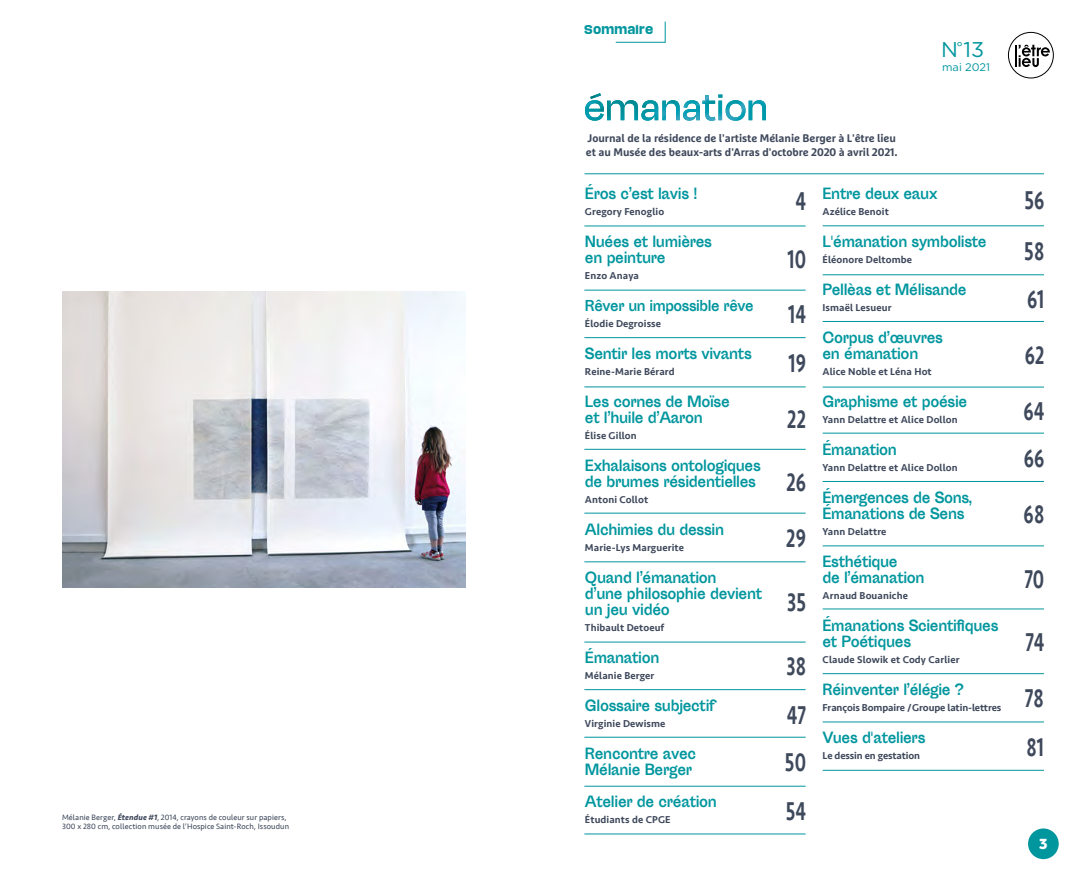
<style>
.page{position:relative;width:1078px;height:879px;background:#fff}
.page>*{position:absolute;margin:0;border:0;box-sizing:border-box;transform-origin:0 0}
.t1{font:500 26.5px/56.5px "Seravek";letter-spacing:.01em;color:#3f495c;scale:.7 1}
.t2{font:21.3px "Gotham HTF";color:#00969e}
.t3{font:700 14.9px/16px "Sporting Grotesque";letter-spacing:-.03em;color:#00969e;scale:.75 1}
.t4{font:900 14.5px "Filson Pro";color:#fff;scale:.9 1}
.t5{font:700 14.4px "Sporting Grotesque";letter-spacing:-.04em;color:#00969e;scale:.75 1}
.t6{font:700 11px/14px "Marselis Pro";letter-spacing:-.005em;color:#3f495c}
.t7{font:700 11px "Media Sans Web";letter-spacing:.08em;color:#00969e}
.t8{font:11px "Gotham HTF";color:#00969e}
.t9{font:500 10.3px "Seravek";letter-spacing:.01em;color:#3f495c}
.t10{font:500 10.3px "Seravek";letter-spacing:-.01em;color:#3f495c}
.t11{font:8px/9px "Seravek";letter-spacing:.01em;color:#3f495c}
.s1{font-weight:700;font-style:italic}
</style>
<div class="page">
<div style="left:1007px;top:32px;width:46px;height:46px;border:1px solid #000;border-radius:50%"></div>
<hr style="left:1014px;top:45px;width:2px;height:22px;background:#000">
<svg style="left:1018px;top:45px;width:31px;height:22px"></svg>
<svg style="left:615px;top:21px;width:50px;height:22px"></svg>
<img style="left:585px;top:93px;width:180px;height:28px">
<hr style="left:584px;top:290px;width:221px;height:1px;background:#00969e">
<hr style="left:584px;top:337px;width:221px;height:1px;background:#00969e">
<hr style="left:584px;top:387px;width:221px;height:1px;background:#00969e">
<hr style="left:584px;top:449px;width:221px;height:1px;background:#00969e">
<hr style="left:584px;top:513px;width:221px;height:1px;background:#00969e">
<hr style="left:584px;top:561px;width:221px;height:1px;background:#00969e">
<hr style="left:584px;top:642px;width:221px;height:1px;background:#00969e">
<hr style="left:584px;top:689px;width:221px;height:1px;background:#00969e">
<hr style="left:584px;top:737px;width:221px;height:1px;background:#00969e">
<hr style="left:584px;top:786px;width:221px;height:1px;background:#00969e">
<hr style="left:584px;top:833px;width:221px;height:1px;background:#00969e">
<hr style="left:584px;top:226px;width:221px;height:1px;background:#00969e">
<hr style="left:584px;top:173px;width:459px;height:1px;background:#00969e">
<hr style="left:822px;top:225px;width:221px;height:1px;background:#00969e">
<hr style="left:822px;top:274px;width:221px;height:1px;background:#00969e">
<hr style="left:822px;top:321px;width:221px;height:1px;background:#00969e">
<hr style="left:822px;top:387px;width:221px;height:1px;background:#00969e">
<hr style="left:822px;top:433px;width:221px;height:1px;background:#00969e">
<hr style="left:822px;top:481px;width:221px;height:1px;background:#00969e">
<hr style="left:822px;top:545px;width:221px;height:1px;background:#00969e">
<hr style="left:822px;top:609px;width:221px;height:1px;background:#00969e">
<hr style="left:822px;top:673px;width:221px;height:1px;background:#00969e">
<hr style="left:822px;top:722px;width:221px;height:1px;background:#00969e">
<hr style="left:822px;top:770px;width:221px;height:1px;background:#00969e">
<div style="left:1027px;top:828px;width:31px;height:31px;background:#00969e;border-radius:50%"></div>
<img style="left:62px;top:291px;width:403px;height:297px">
<p class="t11" style="left:62px;top:813px;width:228px">Mélanie Berger, <span class="s1">Étendue #1</span>, 2014, crayons de couleur sur papiers,<br>300 x 280 cm, collection musée de l’Hospice Saint-Roch, Issoudun</p>
<p class="t7" style="left:584px;top:23px;width:70px">SOMMAIRE</p>
<h2 class="t2" style="left:941px;top:38px;width:44px">N<sup>°</sup>13</h2>
<p class="t8" style="left:941px;top:61px;width:49px">mai 2021</p>
<p class="t6" style="left:586px;top:131px;width:313px">Journal de la résidence de l'artiste Mélanie Berger à L'être lieu et au Musée des beaux-arts d'Arras d'octobre 2020 à avril 2021.</p>
<p class="t3" style="left:585px;top:186px;width:151px">Éros c’est lavis !</p>
<p class="t9" style="left:585px;top:205px;width:81px">Gregory Fenoglio</p>
<p class="t3" style="left:585px;top:234px;width:171px">Nuées et lumières en peinture</p>
<p class="t9" style="left:585px;top:269px;width:55px">Enzo Anaya</p>
<p class="t5" style="left:585px;top:298px;width:226px">Rêver un impossible rêve</p>
<p class="t9" style="left:585px;top:317px;width:78px">Élodie Degroisse</p>
<p class="t3" style="left:585px;top:346px;width:224px">Sentir les morts vivants</p>
<p class="t9" style="left:585px;top:365px;width:91px">Reine-Marie Bérard</p>
<p class="t3" style="left:585px;top:394px;width:195px">Les cornes de Moïse et l’huile d’Aaron</p>
<p class="t9" style="left:585px;top:429px;width:53px">Élise Gillon</p>
<p class="t3" style="left:585px;top:458px;width:236px">Exhalaisons ontologiques de brumes résidentielles</p>
<p class="t9" style="left:585px;top:493px;width:65px">Antoni Collot</p>
<p class="t3" style="left:585px;top:522px;width:187px">Alchimies du dessin</p>
<p class="t9" style="left:585px;top:541px;width:100px">Marie-Lys Marguerite</p>
<p class="t3" style="left:585px;top:570px;width:238px">Quand l’émanation<br>d’une philosophie devient un jeu vidéo</p>
<p class="t9" style="left:585px;top:621px;width:81px">Thibault Detoeuf</p>
<p class="t3" style="left:585px;top:650px;width:101px">Émanation</p>
<p class="t9" style="left:585px;top:669px;width:71px">Mélanie Berger</p>
<p class="t3" style="left:585px;top:698px;width:175px">Glossaire subjectif</p>
<p class="t9" style="left:585px;top:717px;width:82px">Virginie Dewisme</p>
<p class="t3" style="left:585px;top:746px;width:150px">Rencontre avec<br>Mélanie Berger</p>
<p class="t3" style="left:585px;top:794px;width:177px">Atelier de création</p>
<p class="t9" style="left:585px;top:813px;width:87px">Étudiants de CPGE</p>
<h1 class="t1" style="left:787px;top:173px;width:28px;text-align:center">4<br>10<br>14</h1>
<h1 class="t1" style="left:787px;top:335px;width:28px;line-height:55.8px">19<br>22</h1>
<h1 class="t1" style="left:786px;top:454px;width:30px">26<br>29</h1>
<h1 class="t1" style="left:787px;top:574px;width:28px">35</h1>
<h1 class="t1" style="left:784px;top:642px;width:32px;line-height:48.1px;text-align:justify">38<br>47<br>50<br>54</h1>
<p class="t3" style="left:822px;top:186px;width:155px">Entre deux eaux</p>
<p class="t9" style="left:822px;top:205px;width:68px">Azélice Benoit</p>
<p class="t3" style="left:822px;top:234px;width:220px">L'émanation symboliste</p>
<p class="t9" style="left:822px;top:253px;width:91px">Éléonore Deltombe</p>
<p class="t3" style="left:822px;top:282px;width:194px">Pellèas et Mélisande</p>
<p class="t9" style="left:822px;top:301px;width:71px">Ismaël Lesueur</p>
<p class="t3" style="left:822px;top:330px;width:162px">Corpus d’œuvres en émanation</p>
<p class="t9" style="left:822px;top:365px;width:111px">Alice Noble et Léna Hot</p>
<p class="t3" style="left:822px;top:394px;width:194px">Graphisme et poésie</p>
<p class="t9" style="left:822px;top:413px;width:137px">Yann Delattre et Alice Dollon</p>
<p class="t3" style="left:822px;top:442px;width:101px">Émanation</p>
<p class="t9" style="left:822px;top:461px;width:137px">Yann Delattre et Alice Dollon</p>
<p class="t3" style="left:822px;top:490px;width:201px">Émergences de Sons,<br>Émanations de Sens</p>
<p class="t9" style="left:822px;top:525px;width:65px">Yann Delattre</p>
<p class="t3" style="left:822px;top:554px;width:138px">Esthétique<br>de l’émanation</p>
<p class="t9" style="left:822px;top:589px;width:87px">Arnaud Bouaniche</p>
<p class="t3" style="left:822px;top:618px;width:236px">Émanations Scientifiques et Poétiques</p>
<p class="t9" style="left:822px;top:653px;width:138px">Claude Slowik et Cody Carlier</p>
<p class="t3" style="left:822px;top:682px;width:190px">Réinventer l’élégie ?</p>
<p class="t10" style="left:822px;top:701px;width:180px">François Bompaire /Groupe latin-lettres</p>
<p class="t3" style="left:822px;top:730px;width:139px">Vues d'ateliers</p>
<p class="t10" style="left:822px;top:749px;width:99px">Le dessin en gestation</p>
<h1 class="t1" style="left:1024px;top:175px;width:30px;line-height:50.6px">56<br>58</h1>
<h1 class="t1" style="left:1023px;top:271px;width:32px;line-height:56px;text-align:justify">61<br>62<br>64</h1>
<h1 class="t1" style="left:1023px;top:430px;width:31px">66<br>68</h1>
<h1 class="t1" style="left:1024px;top:551px;width:30px">70</h1>
<h1 class="t1" style="left:1024px;top:614px;width:29px">74<br>78</h1>
<h1 class="t1" style="left:1026px;top:719px;width:26px">81</h1>
<p class="t4" style="left:1038px;top:836px;width:11px">3</p>
</div>
